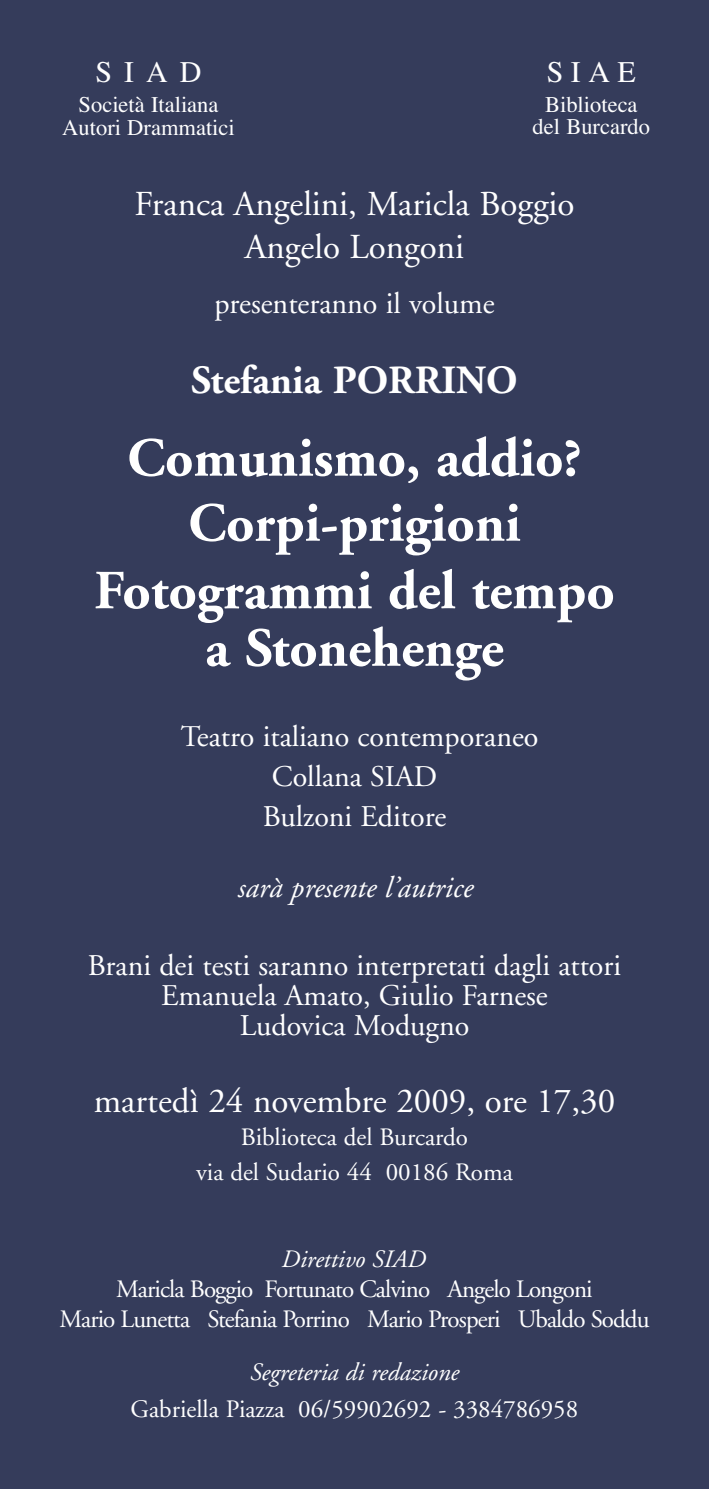
<style>
.page{position:relative;width:709px;height:1489px;background:#fff}
.page>*{position:absolute;margin:0;border:0;box-sizing:border-box;transform-origin:0 0}
.t1{font:700 55px/66.2px "Adobe Garamond";color:#fff;text-align:center}
.t2{font:700 40px "Adobe Garamond";color:#fff}
.t3{font:35px/42.5px "Adobe Garamond";color:#fff;text-align:center}
.t4{font:30px/40px "Adobe Garamond";color:#fff;text-align:center}
.t5{font:italic 30px "Adobe Garamond";color:#fff}
.t6{font:30px "Times";letter-spacing:.325em;color:#fff}
.t7{font:25px/30px "Adobe Garamond";letter-spacing:-.035em;color:#fff;text-align:center}
.t8{font:25px/35px "Adobe Garamond";color:#fff;text-align:center}
.t9{font:italic 25px "Adobe Garamond";color:#fff}
.t10{font:22.5px/22.2px "Times";color:#fff;text-align:center}
</style>
<div class="page">
<div style="left:0;top:0;width:709px;height:1488px;background:#353c5b"></div>
<p class="t6" style="left:95px;top:54px;width:107px">SIAD</p>
<p class="t10" style="left:62px;top:93px;width:174px">Società Italiana<br>Autori Drammatici</p>
<p class="t6" style="left:547px;top:54px;width:91px">SIAE</p>
<p class="t10" style="left:532px;top:93px;width:119px">Biblioteca del Burcardo</p>
<p class="t3" style="left:134px;top:186px;width:442px">Franca Angelini, Maricla Boggio<br>Angelo Longoni</p>
<p class="t4" style="left:214px;top:286px;width:282px">presenteranno il volume</p>
<h2 class="t2" style="left:191px;top:364px;width:328px">Stefania PORRINO</h2>
<h1 class="t1" style="left:94px;top:430px;width:522px">Comunismo, addio?<br>Corpi-prigioni<br>Fotogrammi del tempo</h1>
<h1 class="t1" style="left:205px;top:620px;width:300px">a Stonehenge</h1>
<p class="t4" style="left:181px;top:718px;width:359px">Teatro italiano contemporaneo<br>Collana SIAD<br>Bulzoni Editore</p>
<p class="t5" style="left:237px;top:875px;width:237px">sarà presente l’autrice</p>
<p class="t4" style="left:88px;top:952px;width:535px;line-height:30px">Brani dei testi saranno interpretati dagli attori<br>Emanuela Amato, Giulio Farnese<br>Ludovica Modugno</p>
<p class="t3" style="left:94px;top:1082px;width:523px">martedì 24 novembre 2009, ore 17,30</p>
<p class="t8" style="left:196px;top:1121px;width:318px">Biblioteca del Burcardo<br>via del Sudario 44 00186 Roma</p>
<p class="t9" style="left:280px;top:1249px;width:146px">Direttivo SIAD</p>
<p class="t7" style="left:59px;top:1276px;width:591px">Maricla Boggio Fortunato Calvino Angelo Longoni<br>Mario Lunetta Stefania Porrino Mario Prosperi Ubaldo Soddu</p>
<p class="t9" style="left:249px;top:1361px;width:211px">Segreteria di redazione</p>
<p class="t8" style="left:131px;top:1393px;width:449px">Gabriella Piazza 06/59902692 - 3384786958</p>
</div>
